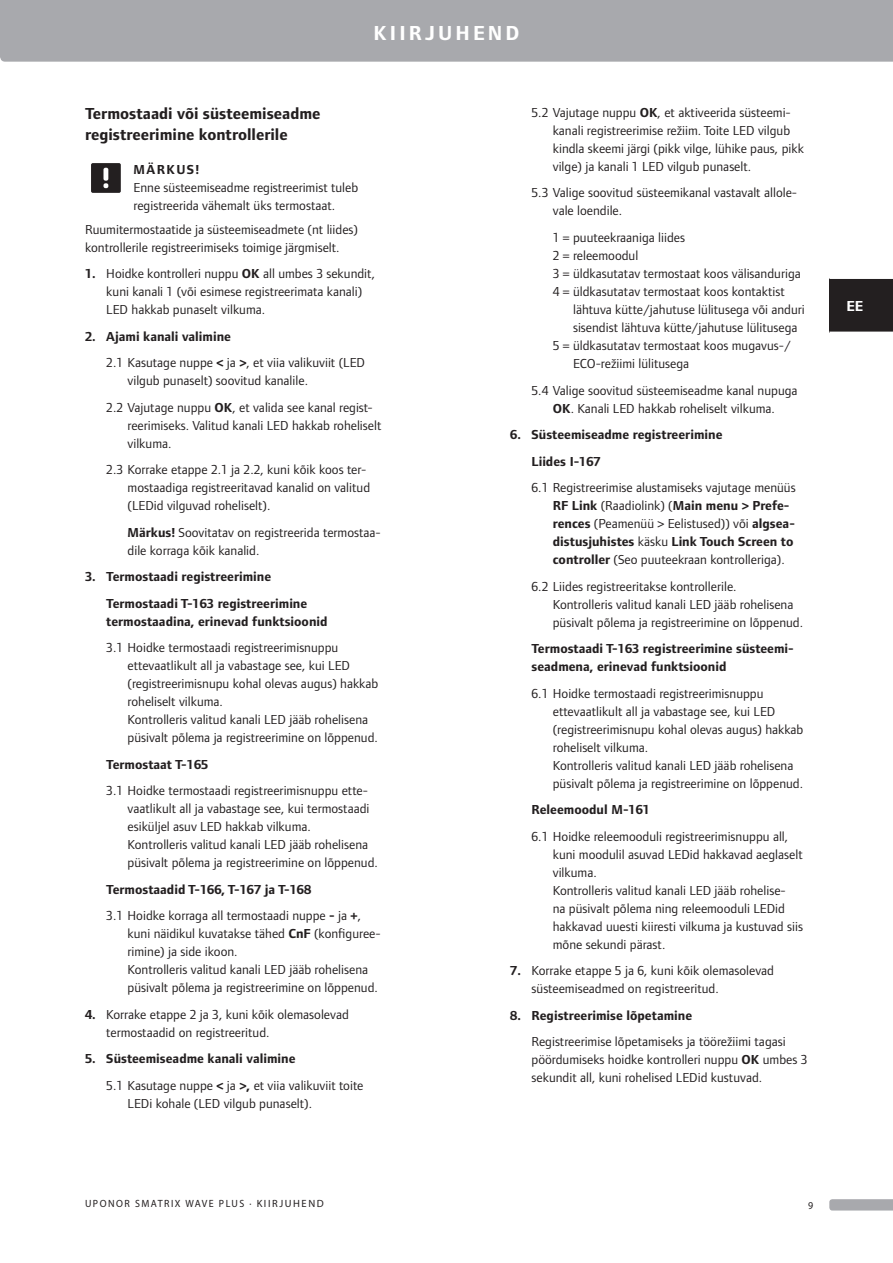
<style>
.page{position:relative;width:893px;height:1263px;background:#fff}
.page>*{position:absolute;margin:0;border:0;box-sizing:border-box;transform-origin:0 0}
.t1{font:700 21px "Foundry Form Sans";letter-spacing:.15em;color:#fff}
.Attention_flashes_bl{font:700 16.5px/21px "Foundry Form Sans";color:#231f20}
.t2{font:700 15px "Foundry Form Sans";color:#fff}
.Inside_Body_indentat{font:13.5px/18px "Foundry Form Sans";color:#231f20}
.Inside_Body_indentat-2{font:700 13.5px/18px "Foundry Form Sans";color:#231f20}
.Inside_Body_copy{font:13.5px/18px "Foundry Form Sans";color:#231f20}
.Inside_Body_notifica{font:700 13.5px "Foundry Form Sans";letter-spacing:.1em;color:#231f20}
.t3{font:10.5px "Myriad Pro";letter-spacing:.15em;color:#231f20;scale:.95 1}
.s1{font-weight:700}
</style>
<div class="page">
<div style="left:829px;top:278px;width:64px;height:54px;background:#231f20"></div>
<hr style="left:829px;top:277px;width:64px;height:2px;background:#fff">
<div style="left:91px;top:163px;width:30px;height:30px;background:#231f20;border-radius:2px"></div>
<div style="left:103px;top:168px;width:5px;height:13px;background:#fff;border-radius:2px"></div>
<svg style="left:103px;top:183px;width:5px;height:5px"></svg>
<div style="left:0;top:0;width:893px;height:62px;background:#a8a9ad"></div>
<svg style="left:829px;top:1199px;width:64px;height:11px"></svg>
<h1 class="t1" style="left:373px;top:21px;width:148px">KIIRJUHEND</h1>
<p class="Attention_flashes_bl" style="left:85px;top:103px;width:237px">Termostaadi või süsteemiseadme registreerimine kontrollerile</p>
<p class="Inside_Body_notifica" style="left:134px;top:161px;width:67px">MÄRKUS!</p>
<p class="Inside_Body_copy" style="left:134px;top:178px;width:226px">Enne süsteemiseadme registreerimist tuleb registreerida vähemalt üks termostaat.</p>
<p class="Inside_Body_copy" style="left:85px;top:220px;width:275px">Ruumitermostaatide ja süsteemiseadmete (nt liides) kontrollerile registreerimiseks toimige järgmiselt.</p>
<p class="Inside_Body_indentat" style="left:106px;top:264px;width:270px;text-indent:-21px"><span class="s1">1.</span> Hoidke kontrolleri nuppu <span class="s1">OK</span> all umbes 3 sekundit, kuni kanali 1 (või esimese registreerimata kanali)<br>LED hakkab punaselt vilkuma.</p>
<p class="Inside_Body_indentat-2" style="left:85px;top:327px;width:148px">2. Ajami kanali valimine</p>
<p class="Inside_Body_indentat" style="left:128px;top:353px;width:239px;text-indent:-21px">2.1 Kasutage nuppe <span class="s1">&lt;</span> ja <span class="s1">&gt;</span>, et viia valikuviit (LED vilgub punaselt) soovitud kanalile.</p>
<p class="Inside_Body_indentat" style="left:128px;top:398px;width:255px;text-indent:-21px">2.2 Vajutage nuppu <span class="s1">OK</span>, et valida see kanal regist&shy;reerimiseks. Valitud kanali LED hakkab roheliselt vilkuma.</p>
<p class="Inside_Body_indentat" style="left:128px;top:460px;width:244px;text-indent:-21px">2.3 Korrake etappe 2.1 ja 2.2, kuni kõik koos ter&shy;mostaadiga registreeritavad kanalid on valitud (LEDid vilguvad roheliselt).</p>
<p class="Inside_Body_indentat" style="left:128px;top:523px;width:255px"><span class="s1">Märkus!</span> Soovitatav on registreerida termostaa&shy;dile korraga kõik kanalid.</p>
<p class="Inside_Body_indentat-2" style="left:85px;top:568px;width:188px">3. Termostaadi registreerimine</p>
<p class="Inside_Body_indentat-2" style="left:106px;top:594px;width:223px">Termostaadi T-163 registreerimine termostaadina, erinevad funktsioonid</p>
<p class="Inside_Body_indentat" style="left:128px;top:638px;width:252px;text-indent:-21px">3.1 Hoidke termostaadi registreerimisnuppu ettevaatlikult all ja vabastage see, kui LED (registreerimisnupu kohal olevas augus) hakkab roheliselt vilkuma.<br>Kontrolleris valitud kanali LED jääb rohelisena püsivalt põlema ja registreerimine on lõppenud.</p>
<p class="Inside_Body_indentat-2" style="left:106px;top:755px;width:104px">Termostaat T-165</p>
<p class="Inside_Body_indentat" style="left:128px;top:781px;width:252px;text-indent:-21px">3.1 Hoidke termostaadi registreerimisnuppu ette&shy;vaatlikult all ja vabastage see, kui termostaadi esiküljel asuv LED hakkab vilkuma.<br>Kontrolleris valitud kanali LED jääb rohelisena püsivalt põlema ja registreerimine on lõppenud.</p>
<p class="Inside_Body_indentat-2" style="left:106px;top:880px;width:206px">Termostaadid T-166, T-167 ja T-168</p>
<p class="Inside_Body_indentat" style="left:128px;top:906px;width:255px;text-indent:-21px">3.1 Hoidke korraga all termostaadi nuppe <span class="s1">-</span> ja <span class="s1">+</span>, kuni näidikul kuvatakse tähed <span class="s1">CnF</span> (konfiguree&shy;rimine) ja side ikoon.<br>Kontrolleris valitud kanali LED jääb rohelisena püsivalt põlema ja registreerimine on lõppenud.</p>
<p class="Inside_Body_indentat" style="left:106px;top:1005px;width:244px;text-indent:-21px"><span class="s1">4.</span> Korrake etappe 2 ja 3, kuni kõik olemasolevad termostaadid on registreeritud.</p>
<p class="Inside_Body_indentat-2" style="left:85px;top:1050px;width:212px">5. Süsteemiseadme kanali valimine</p>
<p class="Inside_Body_indentat" style="left:128px;top:1076px;width:237px;text-indent:-21px">5.1 Kasutage nuppe <span class="s1">&lt;</span> ja <span class="s1">&gt;,</span> et viia valikuviit toite<br>LEDi kohale (LED vilgub punaselt).</p>
<p class="Inside_Body_indentat" style="left:553px;top:103px;width:253px;text-indent:-21px">5.2 Vajutage nuppu <span class="s1">OK</span>, et aktiveerida süsteemi&shy;kanali registreerimise režiim. Toite LED vilgub kindla skeemi järgi (pikk vilge, lühike paus, pikk vilge) ja kanali 1 LED vilgub punaselt.</p>
<p class="Inside_Body_indentat" style="left:553px;top:184px;width:246px;text-indent:-21px">5.3 Valige soovitud süsteemikanal vastavalt allole&shy;vale loendile.</p>
<p class="Inside_Body_indentat" style="left:553px;top:228px;width:134px">1 = puuteekraaniga liides</p>
<p class="Inside_Body_indentat" style="left:553px;top:246px;width:87px">2 = releemoodul</p>
<p class="Inside_Body_indentat" style="left:553px;top:264px;width:250px">3 = üldkasutatav termostaat koos välisanduriga</p>
<p class="Inside_Body_indentat" style="left:573px;top:282px;width:233px;text-indent:-20px">4 = üldkasutatav termostaat koos kontaktist lähtuva kütte/jahutuse lülitusega või anduri sisendist lähtuva kütte/jahutuse lülitusega</p>
<p class="Inside_Body_indentat" style="left:573px;top:336px;width:219px;text-indent:-20px">5 = üldkasutatav termostaat koos mugavus-/<br>ECO-režiimi lülitusega</p>
<p class="Inside_Body_indentat" style="left:531px;top:381px;width:268px;text-align:center">5.4 Valige soovitud süsteemiseadme kanal nupuga<br><span class="s1">OK</span>. Kanali LED hakkab roheliselt vilkuma.</p>
<p class="Inside_Body_indentat-2" style="left:510px;top:425px;width:214px">6. Süsteemiseadme registreerimine</p>
<p class="Inside_Body_indentat-2" style="left:531px;top:452px;width:71px">Liides I-167</p>
<p class="Inside_Body_indentat" style="left:553px;top:478px;width:244px;text-indent:-21px">6.1 Registreerimise alustamiseks vajutage menüüs <span class="s1">RF Link</span> (Raadiolink) (<span class="s1">Main menu &gt; Prefe&shy;rences</span> (Peamenüü &gt; Eelistused)) või <span class="s1">algsea&shy;distusjuhistes</span> käsku <span class="s1">Link Touch Screen to controller</span> (Seo puuteekraan kontrolleriga).</p>
<p class="Inside_Body_indentat" style="left:553px;top:577px;width:252px;text-indent:-21px">6.2 Liides registreeritakse kontrollerile.<br>Kontrolleris valitud kanali LED jääb rohelisena püsivalt põlema ja registreerimine on lõppenud.</p>
<p class="Inside_Body_indentat-2" style="left:531px;top:639px;width:264px">Termostaadi T-163 registreerimine süsteemi&shy;seadmena, erinevad funktsioonid</p>
<p class="Inside_Body_indentat" style="left:553px;top:684px;width:252px;text-indent:-21px">6.1 Hoidke termostaadi registreerimisnuppu ettevaatlikult all ja vabastage see, kui LED (registreerimisnupu kohal olevas augus) hakkab roheliselt vilkuma.<br>Kontrolleris valitud kanali LED jääb rohelisena püsivalt põlema ja registreerimine on lõppenud.</p>
<p class="Inside_Body_indentat-2" style="left:531px;top:800px;width:120px">Releemoodul M-161</p>
<p class="Inside_Body_indentat" style="left:553px;top:827px;width:252px;text-indent:-21px">6.1 Hoidke releemooduli registreerimisnuppu all, kuni moodulil asuvad LEDid hakkavad aeglaselt vilkuma.<br>Kontrolleris valitud kanali LED jääb rohelise-<br>na püsivalt põlema ning releemooduli LEDid hakkavad uuesti kiiresti vilkuma ja kustuvad siis mõne sekundi pärast.</p>
<p class="Inside_Body_indentat" style="left:531px;top:961px;width:244px;text-indent:-21px"><span class="s1">7.</span> Korrake etappe 5 ja 6, kuni kõik olemasolevad süsteemiseadmed on registreeritud.</p>
<p class="Inside_Body_indentat-2" style="left:510px;top:1006px;width:183px">8. Registreerimise lõpetamine</p>
<p class="Inside_Body_indentat" style="left:531px;top:1032px;width:277px">Registreerimise lõpetamiseks ja töörežiimi tagasi pöördumiseks hoidke kontrolleri nuppu <span class="s1">OK</span> umbes 3 sekundit all, kuni rohelised LEDid kustuvad.</p>
<p class="t2" style="left:846px;top:298px;width:18px">EE</p>
<p class="t3" style="left:85px;top:1197px;width:253px">UPONOR SMATRIX WAVE PLUS · KIIRJUHEND</p>
<p class="t3" style="left:808px;top:1199px;width:7px">9</p>
</div>
